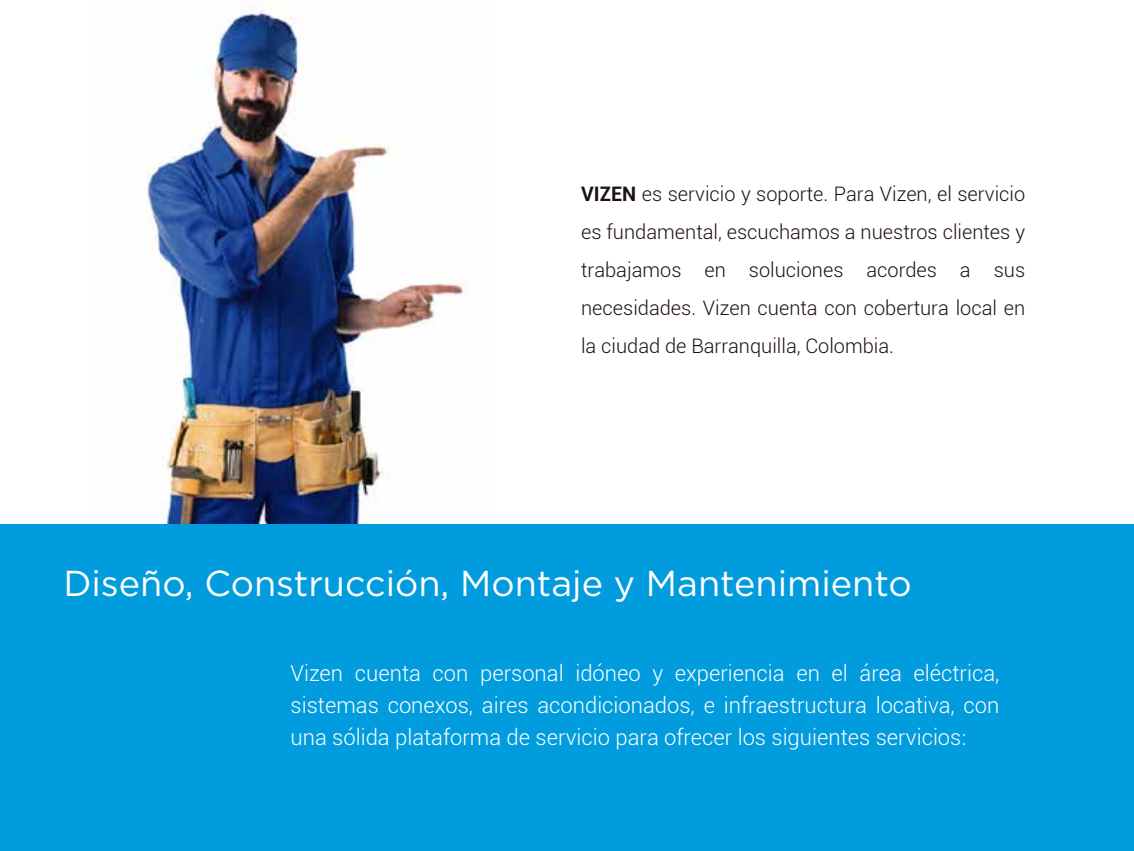
<style>
.page{position:relative;width:1134px;height:851px;background:#fff}
.page>*{position:absolute;margin:0;border:0;box-sizing:border-box;transform-origin:0 0}
.t1{font:36px "Gotham";color:#fff}
.t2{font:300 22px/32px "Roboto";color:#fff;text-align:justify}
.t3{font:300 20px/38px "Roboto";color:#1e120d;text-align:justify}
.s1{font-weight:700}
</style>
<div class="page">
<img style="left:147px;top:0;width:323px;height:524px">
<div style="left:0;top:524px;width:1134px;height:326px;background:#009cde"></div>
<p class="t3" style="left:581px;top:174px;width:446px"><span class="s1">VIZEN</span> es servicio y soporte. Para Vizen, el servicio es fundamental, escuchamos a nuestros clientes y trabajamos en soluciones acordes a sus necesidades. Vizen cuenta con cobertura local en la ciudad de Barranquilla, Colombia.</p>
<h1 class="t1" style="left:63px;top:560px;width:850px">Diseño, Construcción, Montaje y Mantenimiento</h1>
<p class="t2" style="left:291px;top:656px;width:710px">Vizen cuenta con personal idóneo y experiencia en el área eléctrica, sistemas conexos, aires acondicionados, e infraestructura locativa, con una sólida plataforma de servicio para ofrecer los siguientes servicios:</p>
</div>
